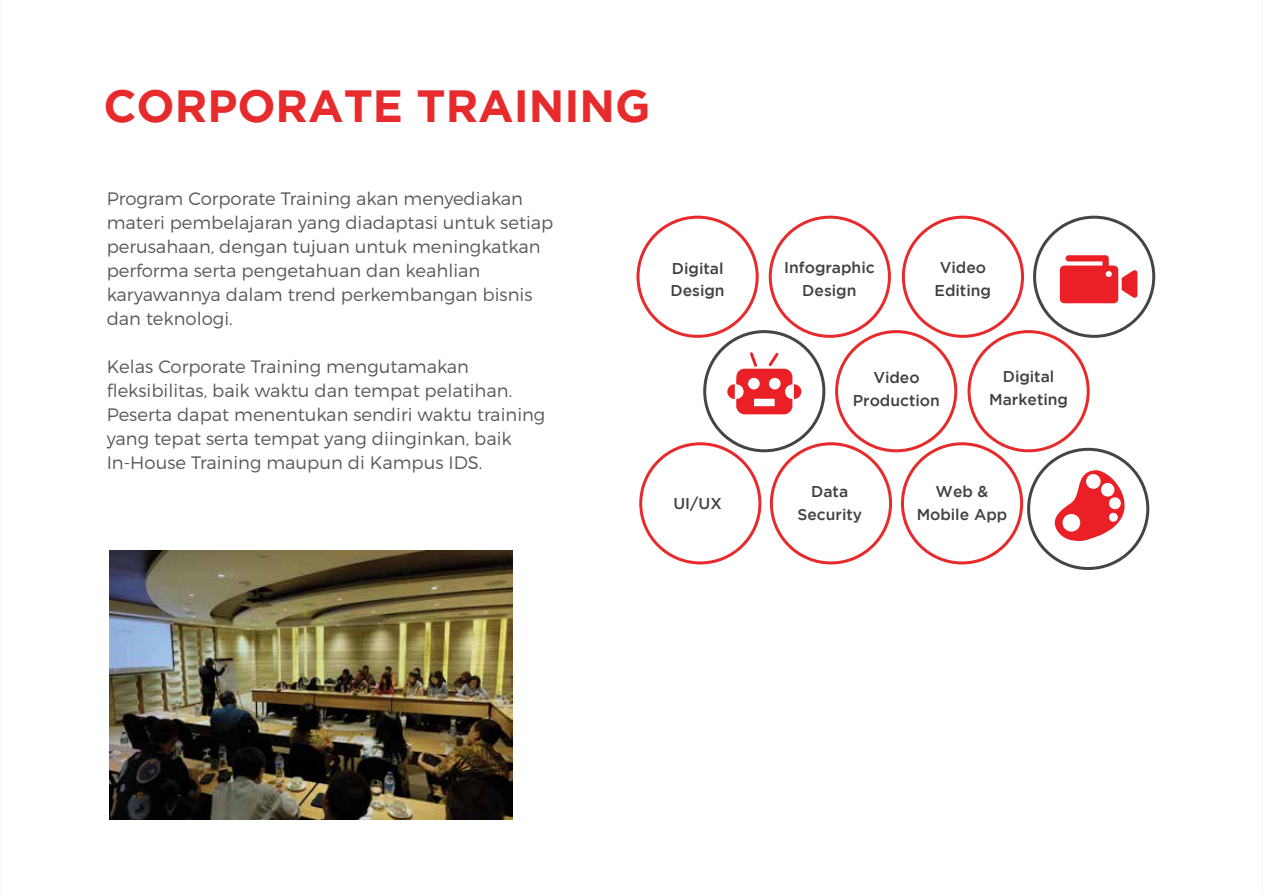
<style>
.page{position:relative;width:1263px;height:893px;background:#fff}
.page>*{position:absolute;margin:0;border:0;box-sizing:border-box;transform-origin:0 0}
.t1{font:700 45px "Gotham";color:#e72a2b}
.t2{font:300 18px/24px "Montserrat";color:#555a5e}
.t3{font:500 15.6px/22.5px "Gotham";letter-spacing:-.005em;color:#414042;text-align:center}
</style>
<div class="page">
<div style="left:703px;top:330px;width:122px;height:122px;border:3px solid #454545;border-radius:50%"></div>
<div style="left:1033px;top:216px;width:122px;height:122px;border:3px solid #454545;border-radius:50%"></div>
<div style="left:1027px;top:448px;width:122px;height:122px;border:3px solid #454545;border-radius:50%"></div>
<div style="left:769px;top:216px;width:122px;height:122px;border:3px solid #e72a2b;border-radius:50%"></div>
<div style="left:902px;top:216px;width:122px;height:122px;border:3px solid #e72a2b;border-radius:50%"></div>
<div style="left:967px;top:330px;width:123px;height:122px;border:3px solid #e72a2b;border-radius:50%"></div>
<div style="left:835px;top:330px;width:122px;height:122px;border:3px solid #e72a2b;border-radius:50%"></div>
<div style="left:639px;top:442px;width:122px;height:122px;border:3px solid #e72a2b;border-radius:50%"></div>
<div style="left:770px;top:442px;width:122px;height:122px;border:3px solid #e72a2b;border-radius:50%"></div>
<div style="left:901px;top:442px;width:122px;height:122px;border:3px solid #e72a2b;border-radius:50%"></div>
<div style="left:636px;top:216px;width:123px;height:122px;border:3px solid #e72a2b;border-radius:50%"></div>
<img style="left:109px;top:550px;width:403px;height:269px">
<svg style="left:1055px;top:470px;width:70px;height:71px"></svg>
<svg style="left:1060px;top:255px;width:77px;height:48px"></svg>
<svg style="left:727px;top:352px;width:75px;height:62px"></svg>
<h1 class="t1" style="left:103px;top:80px;width:549px">CORPORATE TRAINING</h1>
<p class="t2" style="left:107px;top:187px;width:448px">Program Corporate Training akan menyediakan materi pembelajaran yang diadaptasi untuk setiap perusahaan, dengan tujuan untuk meningkatkan performa serta pengetahuan dan keahlian karyawannya dalam trend perkembangan bisnis dan teknologi.</p>
<p class="t2" style="left:107px;top:355px;width:440px">Kelas Corporate Training mengutamakan fleksibilitas, baik waktu dan tempat pelatihan.<br>Peserta dapat menentukan sendiri waktu training yang tepat serta tempat yang diinginkan, baik In-House Training maupun di Kampus IDS.</p>
<p class="t3" style="left:670px;top:257px;width:56px;text-align:left">Digital<br>Design</p>
<p class="t3" style="left:673px;top:492px;width:50px">UI/UX</p>
<p class="t3" style="left:784px;top:256px;width:92px">Infographic<br>Design</p>
<p class="t3" style="left:935px;top:256px;width:58px">Video<br>Editing</p>
<p class="t3" style="left:853px;top:366px;width:89px">Video<br>Production</p>
<p class="t3" style="left:989px;top:365px;width:80px">Digital<br>Marketing</p>
<p class="t3" style="left:797px;top:480px;width:66px">Data<br>Security</p>
<p class="t3" style="left:917px;top:480px;width:92px">Web &amp;<br>Mobile App</p>
</div>
